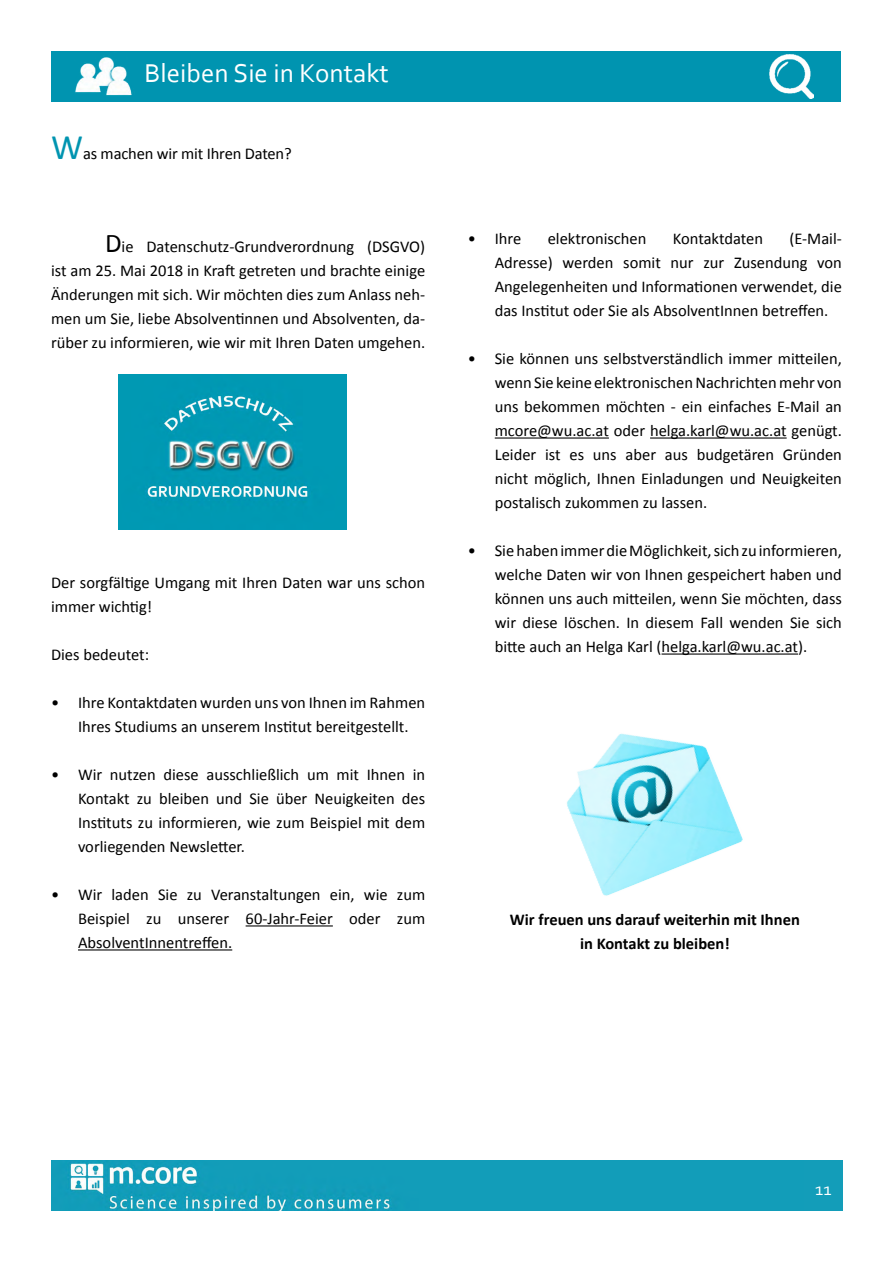
<style>
.page{position:relative;width:893px;height:1263px;background:#fff}
.page>*{position:absolute;margin:0;border:0;box-sizing:border-box;transform-origin:0 0}
.t1{font:27px "Corbel";color:#fff}
.t2{font:18px "Corbel";color:#fff}
.t3{font:16.5px/24px "Calibri";color:#000;text-align:justify}
.t4{font:700 16.5px/24px "Calibri";color:#000;text-align:center}
.s1{font-size:36px;color:#0094b0}
.s2{font-size:27px}
</style>
<div class="page">
<img style="left:51px;top:1160px;width:754px;height:51px">
<div style="left:805px;top:1160px;width:37px;height:51px;background:#139db9"></div>
<div style="left:51px;top:51px;width:790px;height:50px;background:#0094b0"></div>
<hr style="left:246px;top:925px;width:87px;height:1px;background:#000">
<hr style="left:78px;top:949px;width:154px;height:1px;background:#000">
<hr style="left:495px;top:437px;width:114px;height:2px;background:#000">
<hr style="left:650px;top:437px;width:137px;height:2px;background:#000">
<hr style="left:661px;top:653px;width:137px;height:2px;background:#000">
<img style="left:770px;top:54px;width:43px;height:45px">
<img style="left:118px;top:374px;width:229px;height:155px">
<img style="left:567px;top:733px;width:176px;height:163px">
<img style="left:75px;top:57px;width:57px;height:39px">
<h1 class="t1" style="left:145px;top:57px;width:246px">Bleiben Sie in Kontakt</h1>
<p class="t3" style="left:51px;top:141px;width:242px"><span class="s1">W</span>as machen wir mit Ihren Daten?</p>
<p class="t3" style="left:51px;top:235px;width:376px;text-indent:54px"><span class="s2">D</span>ie Datenschutz-Grundverordnung (DSGVO) ist am 25. Mai 2018 in Kraft getreten und brachte einige Änderungen mit sich. Wir möchten dies zum Anlass neh&shy;men um Sie, liebe Absolventinnen und Absolventen, da&shy;rüber zu informieren, wie wir mit Ihren Daten umgehen.</p>
<p class="t3" style="left:51px;top:571px;width:376px">Der sorgfältige Umgang mit Ihren Daten war uns schon immer wichtig!</p>
<p class="t3" style="left:51px;top:643px;width:100px">Dies bedeutet:</p>
<p class="t3" style="left:78px;top:691px;width:349px;text-indent:-27px">• Ihre Kontaktdaten wurden uns von Ihnen im Rahmen<br>Ihres Studiums an unserem Institut bereitgestellt.</p>
<p class="t3" style="left:78px;top:763px;width:349px;text-indent:-27px">• Wir nutzen diese ausschließlich um mit Ihnen in Kontakt zu bleiben und Sie über Neuigkeiten des Instituts zu informieren, wie zum Beispiel mit dem vorliegenden Newsletter.</p>
<p class="t3" style="left:78px;top:883px;width:349px;text-indent:-27px">• Wir laden Sie zu Veranstaltungen ein, wie zum Beispiel zu unserer 60-Jahr-Feier oder zum AbsolventInnentreffen.</p>
<p class="t3" style="left:495px;top:227px;width:349px;text-indent:295px">(E-Mail-Adresse) werden somit nur zur Zusendung von Angelegenheiten und Informationen verwendet, die das Institut oder Sie als AbsolventInnen betreffen.</p>
<p class="t3" style="left:495px;top:347px;width:349px;text-indent:-27px">• Sie können uns selbstverständlich immer mitteilen, wenn Sie keine elektronischen Nachrichten mehr von uns bekommen möchten - ein einfaches E-Mail an mcore@wu.ac.at oder helga.karl@wu.ac.at genügt.<br>Leider ist es uns aber aus budgetären Gründen nicht möglich, Ihnen Einladungen und Neuigkeiten postalisch zukommen zu lassen.</p>
<p class="t3" style="left:495px;top:539px;width:349px;text-indent:-27px">• Sie haben immer die Möglichkeit, sich zu informieren, welche Daten wir von Ihnen gespeichert haben und können uns auch mitteilen, wenn Sie möchten, dass wir diese löschen. In diesem Fall wenden Sie sich bitte auch an Helga Karl (helga.karl@wu.ac.at).</p>
<p class="t3" style="left:468px;top:227px;width:55px">• Ihre</p>
<p class="t3" style="left:548px;top:227px;width:100px">elektronischen</p>
<p class="t3" style="left:673px;top:227px;width:92px">Kontaktdaten</p>
<p class="t4" style="left:510px;top:907px;width:291px">Wir freuen uns darauf weiterhin mit Ihnen in Kontakt zu bleiben!</p>
<p class="t2" style="left:815px;top:1178px;width:18px">11</p>
</div>
